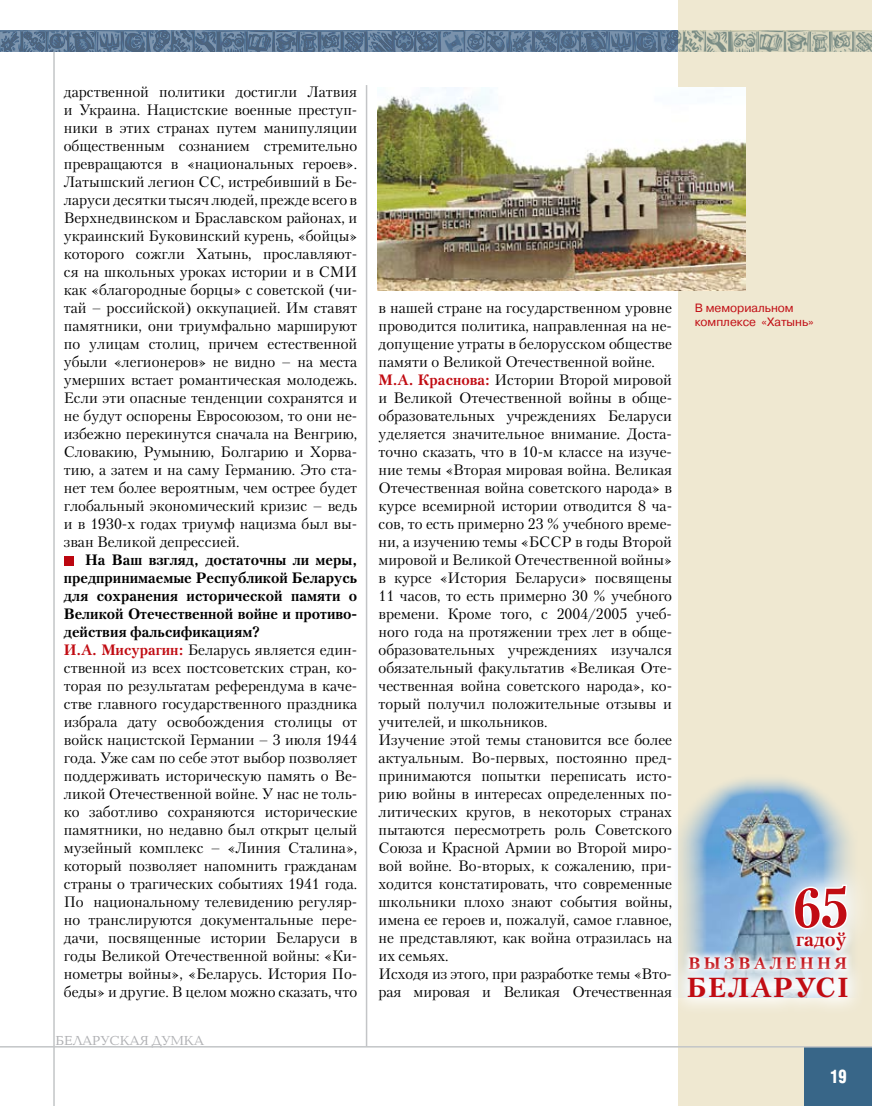
<style>
.page{position:relative;width:872px;height:1106px;background:#fff}
.page>*{position:absolute;margin:0;border:0;box-sizing:border-box;transform-origin:0 0}
.t1{font:700 54.9px "Petersburg C";color:#c10c13}
.t2{font:700 27.45px "Petersburg C";letter-spacing:.07em;color:#c10c13}
.t3{font:700 19.5px "Petersburg C";color:#c10c13}
.t4{font:700 18px "AG Letterica Cond L";color:#fff;scale:.9 1}
.t5{font:700 16.5px "Petersburg C";letter-spacing:.21em;color:#c10c13}
.t6{font:15px/18px "Petersburg C";color:#000}
.t7{font:13.5px "Baltica C";color:#aeafb2}
.t8{font:12px/14.4px "Pragmatica C";color:#c10c13}
.s1{font-weight:700}
.s2{font-weight:700;color:#c10c13}
</style>
<div class="page">
<div style="left:678px;top:0;width:194px;height:1106px;background:#efe8d1"></div>
<hr style="left:53px;top:52px;width:2px;height:1054px;background:#c3c5c7">
<hr style="left:366px;top:85px;width:1px;height:961px;background:#c3c5c7">
<div style="left:804px;top:1047px;width:68px;height:59px;background:#386688"></div>
<svg style="left:0;top:31px;width:872px;height:21px;background:#6e8497"></svg>
<hr style="left:0;top:1046px;width:872px;height:1px;background:#c3c5c7">
<div style="left:64px;top:556px;width:10px;height:9px;background:#bc060f"></div>
<img style="left:377px;top:88px;width:368px;height:202px">
<img style="left:679px;top:779px;width:172px;height:169px">
<img style="left:763px;top:854px;width:95px;height:94px">
<svg style="left:792px;top:883px;width:57px;height:38px;background:#ebf1f7"></svg>
<svg style="left:681px;top:948px;width:105px;height:6px"></svg>
<svg style="left:786px;top:921px;width:72px;height:33px;background:#dce5ea"></svg>
<svg style="left:665px;top:954px;width:207px;height:94px"></svg>
<p class="t6" style="left:64px;top:82px;width:295px;text-align:justify">дарственной политики достигли Латвия и Украина. Нацистские военные преступ&shy;ники в этих странах путем манипуляции общественным сознанием стремительно превращаются в «национальных героев».<br>Латышский легион СС, истребивший в Бе&shy;ларуси десятки тысяч людей, прежде всего в Верхнедвинском и Браславском районах, и украинский Буковинский курень, «бойцы» которого сожгли Хатынь, прославляют&shy;ся на школьных уроках истории и в СМИ как «благородные борцы» с советской (чи&shy;тай – российской) оккупацией. Им ставят памятники, они триумфально маршируют по улицам столиц, причем естественной убыли «легионеров» не видно – на места умерших встает романтическая молодежь.<br>Если эти опасные тенденции сохранятся и не будут оспорены Евросоюзом, то они не&shy;избежно перекинутся сначала на Венгрию, Словакию, Румынию, Болгарию и Хорва&shy;тию, а затем и на саму Германию. Это ста&shy;нет тем более вероятным, чем острее будет глобальный экономический кризис – ведь и в 1930-х годах триумф нацизма был вы&shy;зван Великой депрессией.</p>
<p class="t6" style="left:64px;top:550px;width:295px;text-indent:21px"><span class="s1">На Ваш взгляд, достаточны ли меры, предпринимаемые Республикой Беларусь для сохранения исторической памяти о Великой Отечественной войне и противо&shy;действия фальсификациям?<br></span><span class="s2">И.А. Мисурагин:</span> Беларусь является един&shy;ственной из всех постсоветских стран, ко&shy;торая по результатам референдума в каче&shy;стве главного государственного праздника избрала дату освобождения столицы от войск нацистской Германии – 3 июля 1944 года. Уже сам по себе этот выбор позволяет поддерживать историческую память о Ве&shy;ликой Отечественной войне. У нас не толь&shy;ко заботливо сохраняются исторические памятники, но недавно был открыт целый музейный комплекс – «линия Сталина», который позволяет напомнить гражданам страны о трагических событиях 1941 года.<br>По национальному телевидению регуляр&shy;но транслируются документальные пере&shy;дачи, посвященные истории Беларуси в годы Великой Отечественной войны: «Ки&shy;нометры войны», «Беларусь. История По&shy;беды» и другие. В целом можно сказать, что</p>
<p class="t7" style="left:56px;top:1033px;width:150px">БЕЛАРУСКАЯ ДУМКА</p>
<p class="t6" style="left:378px;top:298px;width:295px">в нашей стране на государственном уровне проводится политика, направленная на не&shy;допущение утраты в белорусском обществе памяти о Великой Отечественной войне.<br><span class="s2">М.А. Краснова:</span> Истории Второй мировой и Великой Отечественной войны в обще&shy;образовательных учреждениях Беларуси уделяется значительное внимание. Доста&shy;точно сказать, что в 10-м классе на изуче&shy;ние темы «Вторая мировая война. Великая Отечественная война советского народа» в курсе всемирной истории отводится 8 ча&shy;сов, то есть примерно 23 % учебного време&shy;ни, а изучению темы «БССР в годы Второй мировой и Великой Отечественной войны» в курсе «История Беларуси» посвящены 11 часов, то есть примерно 30 % учебного времени. Кроме того, с 2004/2005 учеб&shy;ного года на протяжении трех лет в обще&shy;образовательных учреждениях изучался обязательный факультатив «Великая Оте&shy;чественная война советского народа», ко&shy;торый получил положительные отзывы и учителей, и школьников.<br>Изучение этой темы становится все более актуальным. Во-первых, постоянно пред&shy;принимаются попытки переписать исто&shy;рию войны в интересах определенных по&shy;литических кругов, в некоторых странах пытаются пересмотреть роль Советского Союза и Красной Армии во Второй миро&shy;вой войне. Во-вторых, к сожалению, при&shy;ходится констатировать, что современные школьники плохо знают события войны, имена ее героев и, пожалуй, самое главное, не представляют, как война отразилась на их семьях.<br>Исходя из этого, при разработке темы «Вто&shy;рая мировая и Великая Отечественная</p>
<p class="t8" style="left:694px;top:300px;width:121px">В мемориальном комплексе «Хатынь»</p>
<h1 class="t1" style="left:792px;top:874px;width:58px">65</h1>
<p class="t5" style="left:688px;top:952px;width:160px">в ызва лЕНн Я</p>
<h3 class="t3" style="left:796px;top:927px;width:52px">гадоў</h3>
<h2 class="t2" style="left:687px;top:970px;width:163px">БЕЛАРУСІ</h2>
<p class="t4" style="left:830px;top:1065px;width:20px">19</p>
</div>
